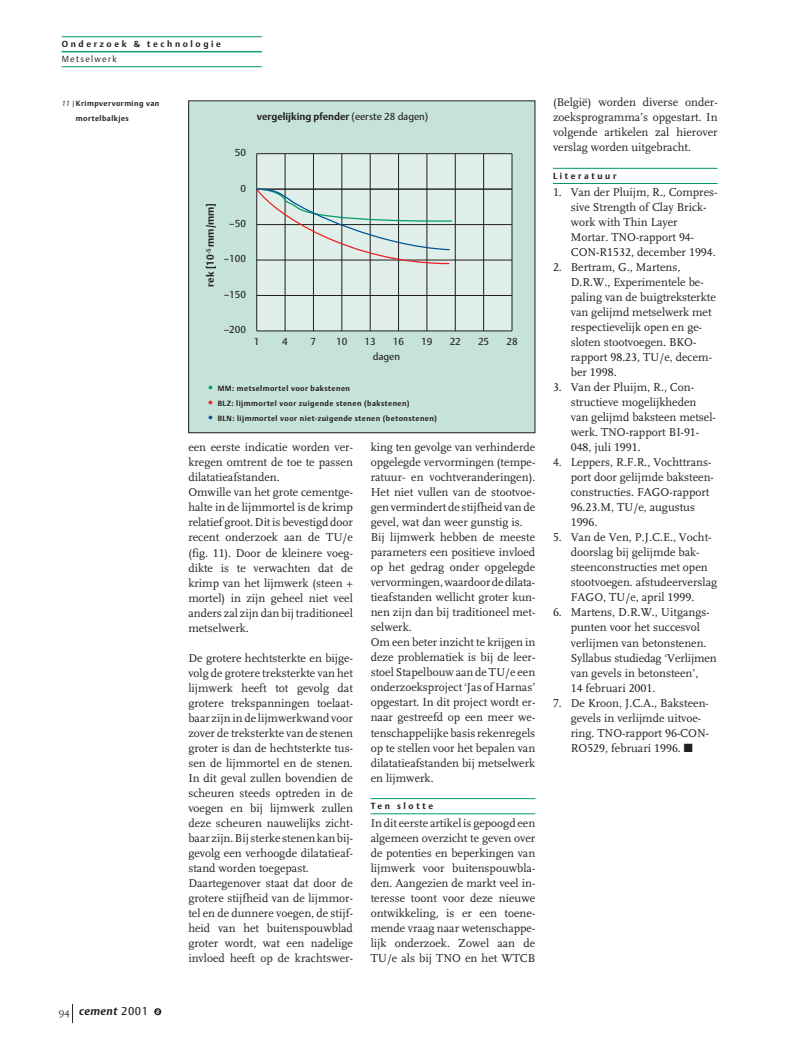
<style>
.page{position:relative;width:798px;height:1053px;background:#fff}
.page>*{position:absolute;margin:0;border:0;box-sizing:border-box;transform-origin:0 0}
.t1{font:11.88px/15px "FF Scala";color:#231f1f}
.t2{font:11.88px "Scala Figures";color:#231f1f}
.t3{font:italic 700 11.25px "DTL Argo T";letter-spacing:.035em;color:#231f1f}
.t4{font:700 10px "DTL Argo T";color:#231f1f}
.t5{font:10px "DTL Argo T";color:#231f1f}
.t6{font:700 8.75px "DTL Argo T";letter-spacing:.3em;color:#231f1f}
.t7{font:8.75px "DTL Argo T Light";letter-spacing:.145em;color:#231f1f}
.t8{font:700 7.5px/15px "DTL Argo T";letter-spacing:.06em;color:#231f1f}
.s1{font-family:"DTL Argo T Light";font-weight:400;font-style:italic}
.s2{font-weight:400}
.s3{font-size:12.5px;color:#009b67}
.s4{font-size:12.5px;color:#ee1e24}
.s5{font-size:12.5px;color:#00529b}
.s6{font-family:"FF Scala Caps";font-weight:400;font-style:normal;font-size:10px}
.s7{font-weight:400;font-style:normal}
.s8{font-size:6.25px;color:#fff}
.s9{font-family:"Scala Figures"}
.s10{font-family:"FF Scala"}
</style>
<div class="page">
<hr style="left:370px;top:798px;width:165px;height:1px;background:#009b67">
<hr style="left:370px;top:813px;width:165px;height:1px;background:#009b67">
<hr style="left:553px;top:168px;width:164px;height:1px;background:#009b67">
<hr style="left:553px;top:183px;width:164px;height:1px;background:#009b67">
<div style="left:189px;top:101px;width:346px;height:332px;background:#c6e3d7"></div>
<div style="left:188px;top:100px;width:347px;height:333px;border:1px solid #231f1f"></div>
<hr style="left:62px;top:36px;width:200px;height:1px;background:#009b67">
<hr style="left:62px;top:51px;width:200px;height:1px;background:#009b67">
<hr style="left:62px;top:66px;width:200px;height:1px;background:#009b67">
<div style="left:154px;top:1008px;width:7px;height:7px;background:#231f1f;border-radius:50%"></div>
<svg style="left:72px;top:1004px;width:1px;height:18px"></svg>
<div style="left:257px;top:154px;width:255px;height:177px;background:#e0efe9"></div>
<hr style="left:257px;top:330px;width:255px;height:1px;background:#231f1f">
<hr style="left:257px;top:295px;width:255px;height:1px;background:#231f1f">
<hr style="left:257px;top:260px;width:255px;height:1px;background:#231f1f">
<hr style="left:257px;top:224px;width:255px;height:1px;background:#231f1f">
<hr style="left:257px;top:188px;width:255px;height:2px;background:#231f1f">
<hr style="left:257px;top:153px;width:255px;height:1px;background:#231f1f">
<hr style="left:256px;top:154px;width:1px;height:177px;background:#231f1f">
<hr style="left:285px;top:154px;width:1px;height:177px;background:#231f1f">
<hr style="left:313px;top:154px;width:1px;height:177px;background:#231f1f">
<hr style="left:341px;top:154px;width:1px;height:177px;background:#231f1f">
<hr style="left:370px;top:154px;width:1px;height:177px;background:#231f1f">
<hr style="left:398px;top:154px;width:1px;height:177px;background:#231f1f">
<hr style="left:426px;top:154px;width:1px;height:177px;background:#231f1f">
<hr style="left:455px;top:154px;width:1px;height:177px;background:#231f1f">
<hr style="left:483px;top:154px;width:1px;height:177px;background:#231f1f">
<svg style="left:256px;top:187px;width:197px;height:78px"></svg>
<hr style="left:511px;top:154px;width:1px;height:177px;background:#231f1f">
<p class="t6" style="left:62px;top:40px;width:161px">Onderzoek &amp; technologie</p>
<p class="t7" style="left:62px;top:55px;width:56px">Metselwerk</p>
<p class="t8" style="left:76px;top:96px;width:85px;text-indent:-14px"><span class="s1">11 |</span>Krimpvervorming van mortelbalkjes</p>
<p class="t4" style="left:257px;top:112px;width:173px">vergelijking pfender <span class="s2">(eerste 28 dagen)</span></p>
<p class="t4" style="left:206px;top:286px;width:85px;rotate:-90deg">rek [10<sup>-5</sup> mm/mm]</p>
<p class="t5" style="left:235px;top:148px;width:13px">50</p>
<p class="t5" style="left:240px;top:184px;width:7px">0</p>
<p class="t5" style="left:229px;top:219px;width:18px">–50</p>
<p class="t5" style="left:224px;top:254px;width:24px">–100</p>
<p class="t5" style="left:224px;top:290px;width:24px">–150</p>
<p class="t5" style="left:224px;top:325px;width:24px">–200</p>
<p class="t5" style="left:254px;top:337px;width:7px">1</p>
<p class="t5" style="left:282px;top:337px;width:7px">4</p>
<p class="t5" style="left:310px;top:337px;width:7px">7</p>
<p class="t5" style="left:336px;top:337px;width:13px">10</p>
<p class="t5" style="left:364px;top:337px;width:13px">13</p>
<p class="t5" style="left:393px;top:337px;width:13px">16</p>
<p class="t5" style="left:421px;top:337px;width:13px">19</p>
<p class="t5" style="left:449px;top:337px;width:13px">22</p>
<p class="t5" style="left:478px;top:337px;width:13px">25</p>
<p class="t5" style="left:506px;top:337px;width:13px">28</p>
<p class="t5" style="left:373px;top:352px;width:29px">dagen</p>
<p class="t8" style="left:206px;top:381px;width:145px"><span class="s3">•</span> MM: metselmortel voor bakstenen</p>
<p class="t8" style="left:206px;top:396px;width:205px"><span class="s4">•</span> BLZ: lijmmortel voor zuigende stenen (bakstenen)</p>
<p class="t8" style="left:206px;top:411px;width:232px"><span class="s5">•</span> BLN: lijmmortel voor niet-zuigende stenen (betonstenen)</p>
<p class="t3" style="left:58px;top:1006px;width:102px"><span class="s6">94</span> cement <span class="s7">2001</span> <span class="s8">8</span></p>
<p class="t1" style="left:188px;top:441px;width:166px">een eerste indicatie worden ver&shy;kregen omtrent de toe te passen dilatatieafstanden.<br>Omwille van het grote cementge&shy;halte in de lijmmortel is de krimp relatief groot. Dit is bevestigd door recent onderzoek aan de TU/e (fig. <span class="s9">11</span>). Door de kleinere voeg&shy;dikte is te verwachten dat de krimp van het lijmwerk (steen + mortel) in zijn geheel niet veel anders zal zijn dan bij traditioneel metselwerk.</p>
<p class="t1" style="left:188px;top:651px;width:166px">De grotere hechtsterkte en bijge&shy;volg de grotere treksterkte van het lijmwerk heeft tot gevolg dat grotere trekspanningen toelaat&shy;baar zijn in de lijmwerkwand voor zover de treksterkte van de stenen groter is dan de hechtsterkte tus&shy;sen de lijmmortel en de stenen.<br>In dit geval zullen bovendien de scheuren steeds optreden in de voegen en bij lijmwerk zullen deze scheuren nauwelijks zicht&shy;baar zijn. Bij sterke stenen kan bij&shy;gevolg een verhoogde dilatatieaf&shy;stand worden toegepast.<br>Daartegenover staat dat door de grotere stijfheid van de lijmmor&shy;tel en de dunnere voegen, de stijf&shy;heid van het buitenspouwblad groter wordt, wat een nadelige invloed heeft op de krachtswer-</p>
<p class="t1" style="left:370px;top:441px;width:166px">king ten gevolge van verhinderde opgelegde vervormingen (tempe&shy;ratuur- en vochtveranderingen).<br>Het niet vullen van de stootvoe&shy;gen vermindert de stijfheid van de gevel, wat dan weer gunstig is.<br>Bij lijmwerk hebben de meeste parameters een positieve invloed op het gedrag onder opgelegde vervormingen, waardoor de dilata&shy;tieafstanden wellicht groter kun&shy;nen zijn dan bij traditioneel met&shy;selwerk.<br>Om een beter inzicht te krijgen in deze problematiek is bij de leer&shy;stoel Stapelbouw aan de TU/e een onderzoeksproject ‘Jas of Harnas’ opgestart. In dit project wordt er&shy;naar gestreefd op een meer we&shy;tenschappelijke basis rekenregels op te stellen voor het bepalen van dilatatieafstanden bij metselwerk en lijmwerk.</p>
<p class="t6" style="left:370px;top:802px;width:64px">Ten slotte</p>
<p class="t1" style="left:370px;top:816px;width:166px;text-align:justify">In dit eerste artikel is gepoogd een algemeen overzicht te geven over de potenties en beperkingen van lijmwerk voor buitenspouwbla&shy;den. Aangezien de markt veel in&shy;teresse toont voor deze nieuwe ontwikkeling, is er een toene&shy;mende vraag naar wetenschappe&shy;lijk onderzoek. Zowel aan de TU/e als bij TNO en het WTCB</p>
<p class="t1" style="left:553px;top:96px;width:166px;text-align:justify">(België) worden diverse onder&shy;zoeksprogramma’s opgestart. In volgende artikelen zal hierover verslag worden uitgebracht.</p>
<p class="t6" style="left:553px;top:172px;width:65px">Literatuur</p>
<p class="t1" style="left:570px;top:186px;width:148px;text-indent:-18px"><span class="s9">1</span>. Van der Pluijm, R., Compres&shy;sive Strength of Clay Brick&shy;work with Thin Layer<br>Mortar. TNO-rapport <span class="s9">94</span>-<br>CON-R<span class="s9">1532</span>, december <span class="s9">1994</span>.</p>
<p class="t1" style="left:570px;top:261px;width:147px;text-indent:-18px"><span class="s9">2</span>. Bertram, G., Martens,<br>D.R.W., Experimentele be&shy;paling van de buigtreksterkte van gelijmd metselwerk met respectievelijk open en ge&shy;sloten stootvoegen. BKO&shy;rapport <span class="s9">98</span>.<span class="s9">23</span>, TU/e, decem&shy;ber <span class="s9">1998</span>.</p>
<p class="t1" style="left:570px;top:381px;width:147px;text-indent:-18px"><span class="s9">3</span>. Van der Pluijm, R., Con&shy;structieve mogelijkheden van gelijmd baksteen metsel&shy;werk. TNO-rapport BI-<span class="s9">91</span>-</p>
<p class="t2" style="left:570px;top:440px;width:71px">048<span class="s10">, juli</span> 1991<span class="s10">.</span></p>
<p class="t1" style="left:570px;top:456px;width:145px;text-indent:-18px"><span class="s9">4</span>. Leppers, R.F.R., Vochttrans&shy;port door gelijmde baksteen&shy;constructies. FAGO-rapport<br><span class="s9">96</span>.<span class="s9">23</span>.M, TU/e, augustus</p>
<p class="t2" style="left:570px;top:515px;width:28px">1996<span class="s10">.</span></p>
<p class="t1" style="left:570px;top:531px;width:148px;text-indent:-18px"><span class="s9">5</span>. Van de Ven, P.J.C.E., Vocht&shy;doorslag bij gelijmde bak&shy;steenconstructies met open stootvoegen. afstudeerverslag<br>FAGO, TU/e, april <span class="s9">1999</span>.</p>
<p class="t1" style="left:570px;top:606px;width:147px;text-indent:-18px"><span class="s9">6</span>. Martens, D.R.W., Uitgangs&shy;punten voor het succesvol verlijmen van betonstenen.<br>Syllabus studiedag ‘Verlijmen van gevels in betonsteen’,<br><span class="s9">14</span> februari <span class="s9">2001</span>.</p>
<p class="t1" style="left:570px;top:696px;width:140px;text-indent:-18px"><span class="s9">7</span>. De Kroon, J.C.A., Baksteen&shy;gevels in verlijmde uitvoe&shy;ring. TNO-rapport <span class="s9">96</span>-CON-<br>RO<span class="s9">529</span>, februari <span class="s9">1996</span>. ■</p>
</div>
